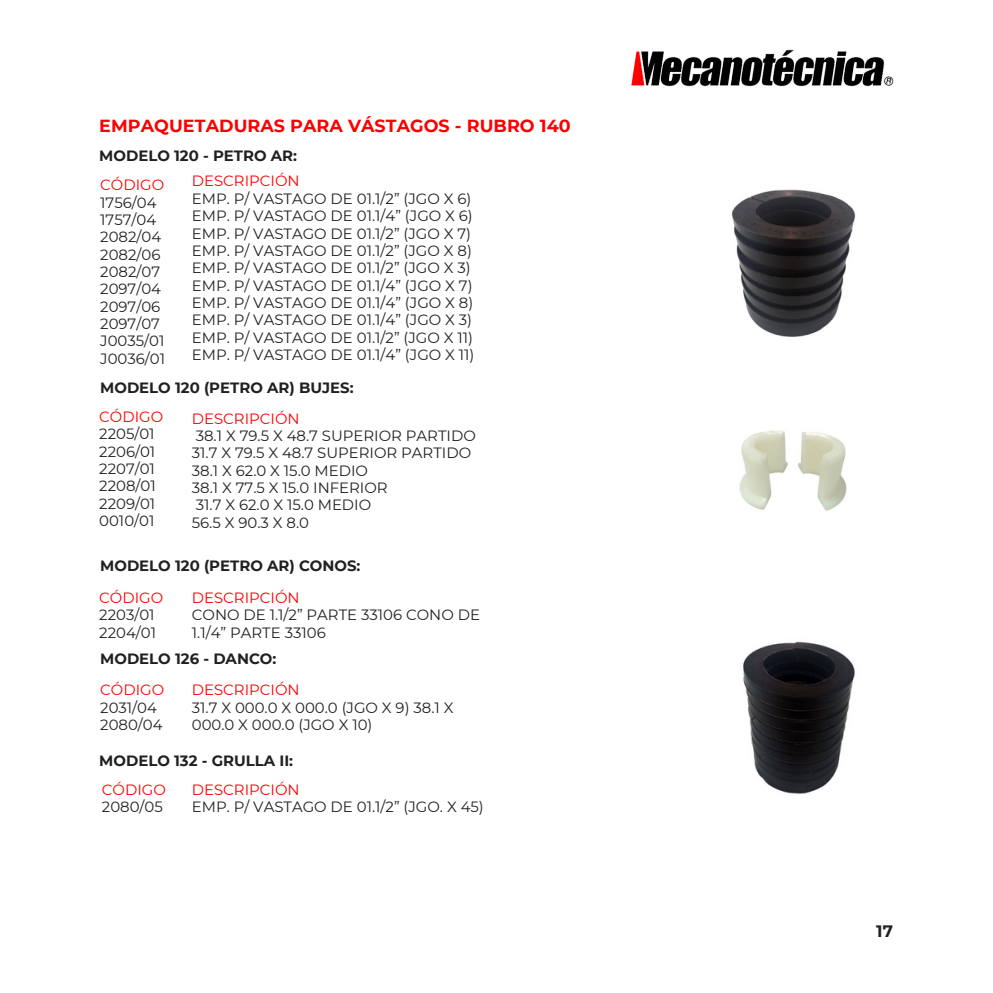
<style>
.page{position:relative;width:993px;height:993px;background:#fff}
.page>*{position:absolute;margin:0;border:0;box-sizing:border-box;transform-origin:0 0}
.t1{font:700 17.5px "Montserrat";letter-spacing:.005em;color:#fc0001}
.t2{font:700 16.45px "Montserrat";color:#231f20}
.t3{font:14.88px/17.3px "Montserrat";color:#231f20}
.t4{font:700 14.88px "Montserrat";color:#231f20}
.t5{font:14.88px "Montserrat";color:#fc0001}
.s1{color:#fc0001}
</style>
<div class="page">
<img style="left:631px;top:49px;width:262px;height:38px">
<img style="left:731px;top:189px;width:125px;height:148px">
<img style="left:739px;top:430px;width:108px;height:81px">
<img style="left:743px;top:641px;width:112px;height:153px">
<p class="t1" style="left:99px;top:115px;width:473px">EMPAQUETADURAS PARA VÁSTAGOS - RUBRO 140</p>
<p class="t4" style="left:99px;top:146px;width:199px">MODELO 120 - PETRO AR:</p>
<p class="t3" style="left:100px;top:176px;width:66px"><span class="s1">CÓDIGO<br></span>1756/04<br>1757/04<br>2082/04<br>2082/06<br>2082/07<br>2097/04<br>2097/06<br>2097/07<br>J0035/01<br>J0036/01</p>
<p class="t5" style="left:192px;top:172px;width:109px">DESCRIPCIÓN</p>
<p class="t3" style="left:192px;top:190px;width:284px">EMP. P/ VASTAGO DE 01.1/2” (JGO X 6)<br>EMP. P/ VASTAGO DE 01.1/4” (JGO X 6)<br>EMP. P/ VASTAGO DE 01.1/2” (JGO X 7)<br>EMP. P/ VASTAGO DE 01.1/2” (JGO X 8)<br>EMP. P/ VASTAGO DE 01.1/2” (JGO X 3)<br>EMP. P/ VASTAGO DE 01.1/4” (JGO X 7)<br>EMP. P/ VASTAGO DE 01.1/4” (JGO X 8)<br>EMP. P/ VASTAGO DE 01.1/4” (JGO X 3)<br>EMP. P/ VASTAGO DE 01.1/2” (JGO X 11)<br>EMP. P/ VASTAGO DE 01.1/4” (JGO X 11)</p>
<p class="t4" style="left:100px;top:378px;width:255px">MODELO 120 (PETRO AR) BUJES:</p>
<p class="t3" style="left:99px;top:408px;width:65px"><span class="s1">CÓDIGO<br></span>2205/01<br>2206/01<br>2207/01<br>2208/01<br>2209/01<br>0010/01</p>
<p class="t5" style="left:192px;top:409px;width:109px">DESCRIPCIÓN</p>
<p class="t3" style="left:192px;top:427px;width:285px">38.1 X 79.5 X 48.7 SUPERIOR PARTIDO<br>31.7 X 79.5 X 48.7 SUPERIOR PARTIDO<br>38.1 X 62.0 X 15.0 MEDIO</p>
<p class="t3" style="left:192px;top:479px;width:197px">38.1 X 77.5 X 15.0 INFERIOR</p>
<p class="t3" style="left:196px;top:496px;width:177px">31.7 X 62.0 X 15.0 MEDIO</p>
<p class="t3" style="left:192px;top:513px;width:119px">56.5 X 90.3 X 8.0</p>
<p class="t4" style="left:100px;top:557px;width:262px">MODELO 120 (PETRO AR) CONOS:</p>
<p class="t3" style="left:99px;top:589px;width:65px"><span class="s1">CÓDIGO<br></span>2203/01<br>2204/01</p>
<p class="t5" style="left:192px;top:588px;width:109px">DESCRIPCIÓN</p>
<p class="t3" style="left:192px;top:606px;width:290px">CONO DE 1.1/2” PARTE 33106 CONO DE<br>1.1/4” PARTE 33106</p>
<p class="t4" style="left:100px;top:649px;width:178px">MODELO 126 - DANCO:</p>
<p class="t3" style="left:100px;top:681px;width:65px"><span class="s1">CÓDIGO<br></span>2031/04<br>2080/04</p>
<p class="t5" style="left:192px;top:680px;width:109px">DESCRIPCIÓN</p>
<p class="t3" style="left:192px;top:698px;width:263px">31.7 X 000.0 X 000.0 (JGO X 9) 38.1 X<br>000.0 X 000.0 (JGO X 10)</p>
<p class="t4" style="left:99px;top:751px;width:195px">MODELO 132 - GRULLA II:</p>
<p class="t3" style="left:102px;top:780px;width:65px"><span class="s1">CÓDIGO<br></span>2080/05</p>
<p class="t5" style="left:192px;top:780px;width:109px">DESCRIPCIÓN</p>
<p class="t3" style="left:192px;top:798px;width:293px">EMP. P/ VASTAGO DE 01.1/2” (JGO. X 45)</p>
<p class="t2" style="left:876px;top:921px;width:18px">17</p>
</div>
